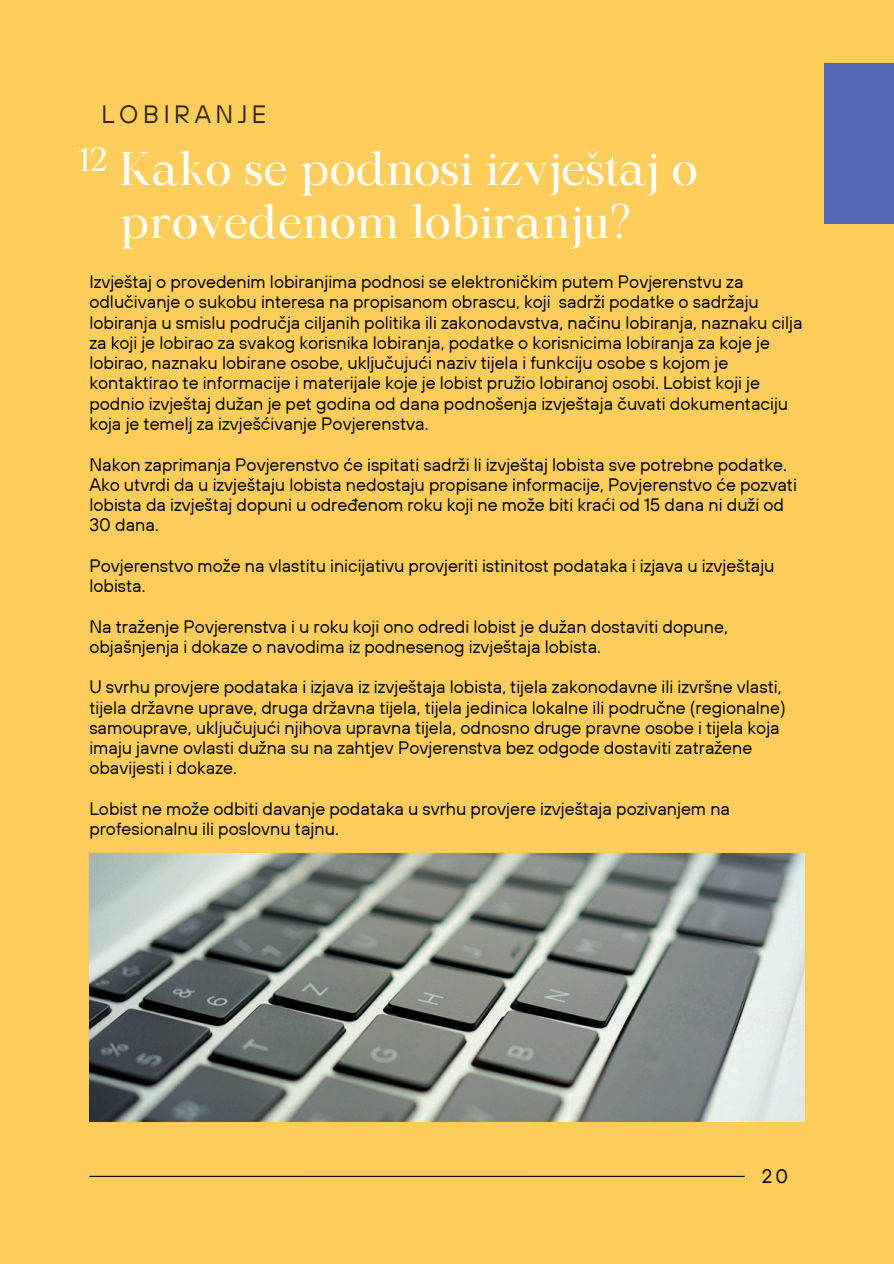
<style>
.page{position:relative;width:894px;height:1264px;background:#fff}
.page>*{position:absolute;margin:0;border:0;box-sizing:border-box;transform-origin:0 0}
.t1{font:45px/52.8px "Maharlika";color:#fffffe}
.t2{font:32.1px "Maharlika";color:#fffffe}
.t3{font:25.05px "TT Hoves";letter-spacing:.18em;color:#392b10}
.t4{font:19.5px "TT Hoves";color:#000}
.t5{font:18px/20.2px "TT Hoves";color:#000}
</style>
<div class="page">
<div style="left:0;top:0;width:893px;height:1263px;background:#ffcd5c"></div>
<hr style="left:89px;top:1175px;width:655px;height:1px;background:#000">
<div style="left:824px;top:63px;width:69px;height:161px;background:#5465b4"></div>
<img style="left:89px;top:853px;width:715px;height:268px">
<h3 class="t3" style="left:101px;top:97px;width:166px">LOBIRANJE</h3>
<h1 class="t1" style="left:120px;top:147px;width:579px">Kako se podnosi izvještaj o provedenom lobiranju?</h1>
<h2 class="t2" style="left:78px;top:146px;width:31px">12</h2>
<p class="t5" style="left:89px;top:271px;width:714px">Izvještaj o provedenim lobiranjima podnosi se elektroničkim putem Povjerenstvu za odlučivanje o sukobu interesa na propisanom obrascu, koji sadrži podatke o sadržaju lobiranja u smislu područja ciljanih politika ili zakonodavstva, načinu lobiranja, naznaku cilja za koji je lobirao za svakog korisnika lobiranja, podatke o korisnicima lobiranja za koje je lobirao, naznaku lobirane osobe, uključujući naziv tijela i funkciju osobe s kojom je kontaktirao te informacije i materijale koje je lobist pružio lobiranoj osobi. Lobist koji je podnio izvještaj dužan je pet godina od dana podnošenja izvještaja čuvati dokumentaciju koja je temelj za izvješćivanje Povjerenstva.</p>
<p class="t5" style="left:89px;top:454px;width:708px">Nakon zaprimanja Povjerenstvo će ispitati sadrži li izvještaj lobista sve potrebne podatke.<br>Ako utvrdi da u izvještaju lobista nedostaju propisane informacije, Povjerenstvo će pozvati lobista da izvještaj dopuni u određenom roku koji ne može biti kraći od 15 dana ni duži od 30 dana.</p>
<p class="t5" style="left:89px;top:555px;width:686px">Povjerenstvo može na vlastitu inicijativu provjeriti istinitost podataka i izjava u izvještaju lobista.</p>
<p class="t5" style="left:89px;top:616px;width:639px">Na traženje Povjerenstva i u roku koji ono odredi lobist je dužan dostaviti dopune, objašnjenja i dokaze o navodima iz podnesenog izvještaja lobista.</p>
<p class="t5" style="left:89px;top:676px;width:697px">U svrhu provjere podataka i izjava iz izvještaja lobista, tijela zakonodavne ili izvršne vlasti, tijela državne uprave, druga državna tijela, tijela jedinica lokalne ili područne (regionalne) samouprave, uključujući njihova upravna tijela, odnosno druge pravne osobe i tijela koja imaju javne ovlasti dužna su na zahtjev Povjerenstva bez odgode dostaviti zatražene obavijesti i dokaze.</p>
<p class="t5" style="left:89px;top:798px;width:642px">Lobist ne može odbiti davanje podataka u svrhu provjere izvještaja pozivanjem na profesionalnu ili poslovnu tajnu.</p>
<p class="t4" style="left:761px;top:1163px;width:28px">20</p>
</div>
